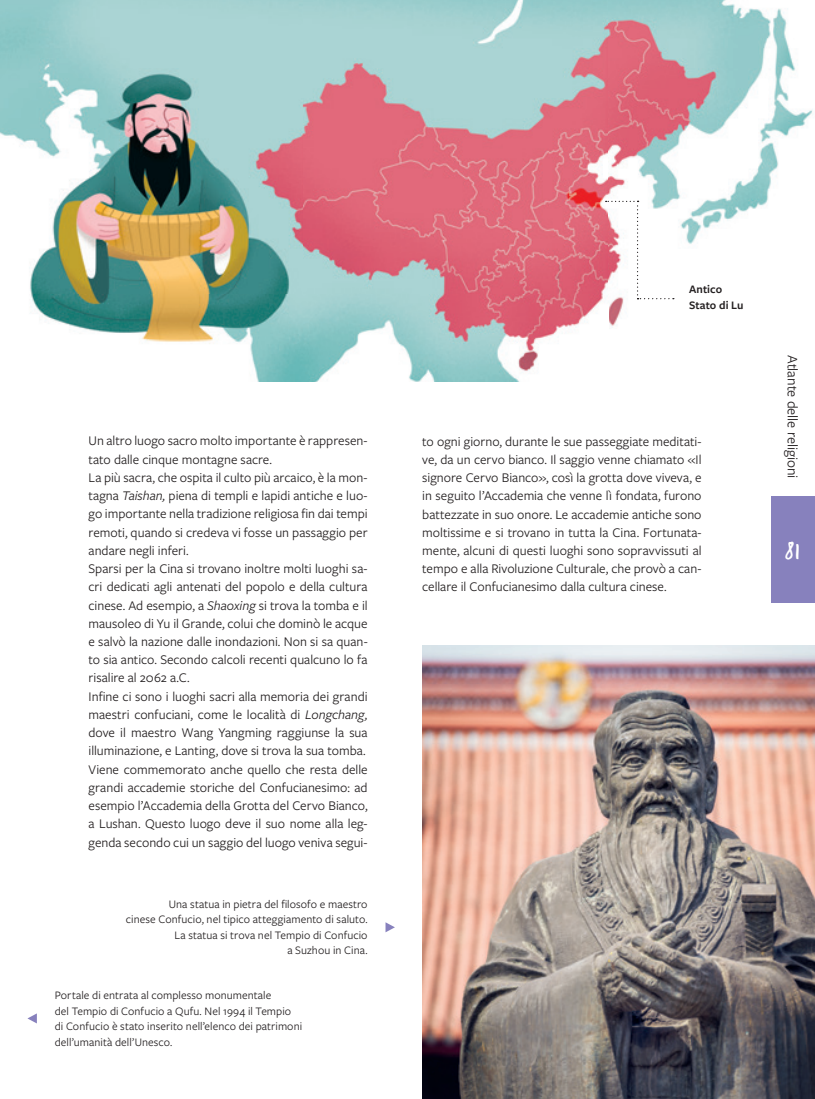
<style>
.page{position:relative;width:815px;height:1099px;background:#fff}
.page>*{position:absolute;margin:0;border:0;box-sizing:border-box;transform-origin:0 0}
.t1{font:25px "Verveine";color:#fff}
.t2{font:15px "Freight Sans Pro";letter-spacing:-.005em;color:#231f20}
.t3{font:13.75px/18.2px "Freight Sans Pro";color:#231f20}
.t4{font:11.88px/15.6px "Freight Sans Pro";letter-spacing:.005em;color:#231f20;text-align:right}
.t5{font:600 11.88px/15.6px "Freight Sans Pro";letter-spacing:.005em;color:#231f20}
.s1{font-style:italic}
</style>
<div class="page">
<img style="left:422px;top:646px;width:393px;height:452px">
<img style="left:0;top:0;width:813px;height:382px">
<svg style="left:386px;top:922px;width:9px;height:10px"></svg>
<svg style="left:27px;top:1013px;width:10px;height:10px"></svg>
<svg style="left:606px;top:201px;width:68px;height:98px"></svg>
<div style="left:771px;top:496px;width:44px;height:106px;background:#8781bd"></div>
<p class="t5" style="left:689px;top:281px;width:56px">Antico<br>Stato di Lu</p>
<p class="t3" style="left:89px;top:431px;width:281px">Un altro luogo sacro molto importante è rappresen&shy;tato dalle cinque montagne sacre.<br>La più sacra, che ospita il culto più arcaico, è la mon&shy;tagna <span class="s1">Taishan,</span> piena di templi e lapidi antiche e luo&shy;go importante nella tradizione religiosa fin dai tempi remoti, quando si credeva vi fosse un passaggio per andare negli inferi.<br>Sparsi per la Cina si trovano inoltre molti luoghi sa&shy;cri dedicati agli antenati del popolo e della cultura cinese. Ad esempio, a <span class="s1">Shaoxing</span> si trova la tomba e il mausoleo di Yu il Grande, colui che dominò le acque e salvò la nazione dalle inondazioni. Non si sa quan&shy;to sia antico. Secondo calcoli recenti qualcuno lo fa risalire al 2062 a.C.<br>Infine ci sono i luoghi sacri alla memoria dei grandi maestri confuciani, come le località di <span class="s1">Longchang, </span>dove il maestro Wang Yangming raggiunse la sua illuminazione, e Lanting, dove si trova la sua tomba.<br>Viene commemorato anche quello che resta delle grandi accademie storiche del Confucianesimo: ad esempio l’Accademia della Grotta del Cervo Bianco, a Lushan. Questo luogo deve il suo nome alla leg&shy;genda secondo cui un saggio del luogo veniva segui-</p>
<p class="t3" style="left:422px;top:431px;width:281px;text-align:justify">to ogni giorno, durante le sue passeggiate meditati&shy;ve, da un cervo bianco. Il saggio venne chiamato «Il signore Cervo Bianco», così la grotta dove viveva, e in seguito l’Accademia che venne lì fondata, furono battezzate in suo onore. Le accademie antiche sono moltissime e si trovano in tutta la Cina. Fortunata&shy;mente, alcuni di questi luoghi sono sopravvissuti al tempo e alla Rivoluzione Culturale, che provò a can&shy;cellare il Confucianesimo dalla cultura cinese.</p>
<p class="t4" style="left:126px;top:895px;width:243px">Una statua in pietra del filosofo e maestro<br>cinese Confucio, nel tipico atteggiamento di saluto.<br>La statua si trova nel Tempio di Confucio<br>a Suzhou in Cina.</p>
<p class="t4" style="left:55px;top:986px;width:249px;text-align:left">Portale di entrata al complesso monumentale<br>del Tempio di Confucio a Qufu. Nel 1994 il Tempio di Confucio è stato inserito nell’elenco dei patrimoni dell’umanità dell’Unesco.</p>
<p class="t2" style="left:803px;top:355px;width:125px;rotate:90deg">Atlante delle religioni</p>
<h1 class="t1" style="left:785px;top:533px;width:17px">81</h1>
</div>
